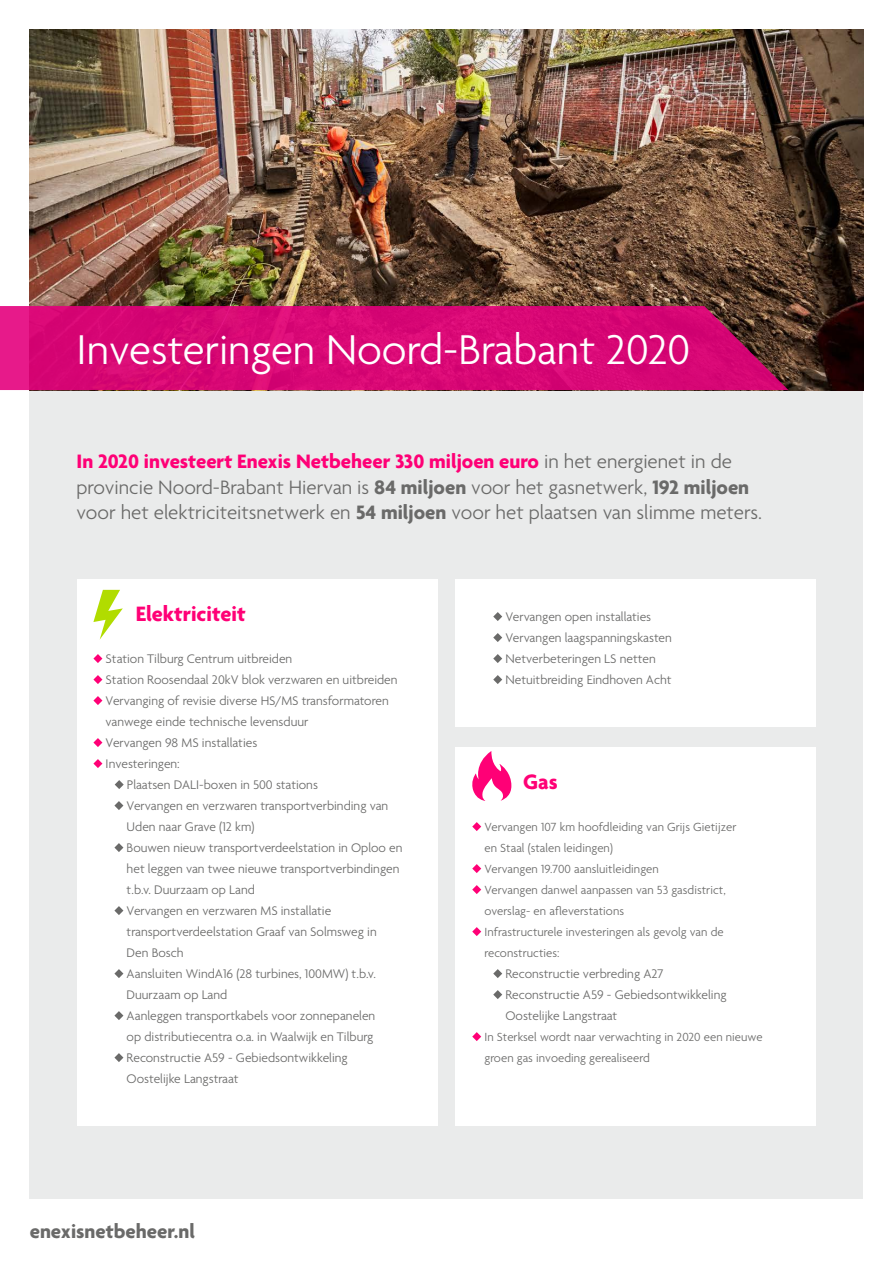
<style>
.page{position:relative;width:893px;height:1263px;background:#fff}
.page>*{position:absolute;margin:0;border:0;box-sizing:border-box;transform-origin:0 0}
.t1{font:300 45px "Agenda";color:#fff}
.t2{font:700 22.5px "Agenda";color:#ff0076}
.t3{font:300 21px/25.5px "Agenda";color:#6a6a69}
.t4{font:700 21px "Agenda";color:#6a6a69}
.t5{font:300 13.5px/21px "Agenda";color:#6a6a69}
.t6{font:300 12.75px/21px "Agenda";letter-spacing:.005em;color:#6a6a69}
.s1{font-weight:700;color:#ff0076}
.s2{font-weight:700}
</style>
<div class="page">
<div style="left:30px;top:30px;width:833px;height:1169px;background:#eaebeb"></div>
<div style="left:77px;top:579px;width:361px;height:546px;background:#fff"></div>
<div style="left:455px;top:579px;width:361px;height:147px;background:#fff"></div>
<div style="left:455px;top:747px;width:361px;height:378px;background:#fff"></div>
<svg style="left:93px;top:654px;width:9px;height:9px"></svg>
<svg style="left:93px;top:675px;width:9px;height:9px"></svg>
<svg style="left:93px;top:696px;width:9px;height:9px"></svg>
<svg style="left:93px;top:738px;width:9px;height:9px"></svg>
<svg style="left:93px;top:759px;width:9px;height:9px"></svg>
<svg style="left:115px;top:780px;width:9px;height:9px"></svg>
<svg style="left:114px;top:801px;width:9px;height:9px"></svg>
<svg style="left:114px;top:843px;width:9px;height:9px"></svg>
<svg style="left:114px;top:906px;width:9px;height:9px"></svg>
<svg style="left:114px;top:969px;width:9px;height:9px"></svg>
<svg style="left:114px;top:1011px;width:9px;height:9px"></svg>
<svg style="left:114px;top:1053px;width:9px;height:9px"></svg>
<svg style="left:493px;top:612px;width:9px;height:9px"></svg>
<svg style="left:493px;top:633px;width:9px;height:9px"></svg>
<svg style="left:493px;top:654px;width:9px;height:9px"></svg>
<svg style="left:493px;top:675px;width:9px;height:9px"></svg>
<svg style="left:93px;top:590px;width:30px;height:50px"></svg>
<svg style="left:472px;top:822px;width:9px;height:9px"></svg>
<svg style="left:472px;top:864px;width:9px;height:9px"></svg>
<svg style="left:472px;top:885px;width:9px;height:9px"></svg>
<svg style="left:472px;top:927px;width:9px;height:9px"></svg>
<svg style="left:493px;top:969px;width:9px;height:9px"></svg>
<svg style="left:493px;top:990px;width:9px;height:9px"></svg>
<svg style="left:472px;top:1032px;width:9px;height:9px"></svg>
<svg style="left:472px;top:751px;width:39px;height:50px"></svg>
<img style="left:30px;top:30px;width:833px;height:360px">
<svg style="left:0;top:306px;width:788px;height:84px;background:#d10a71"></svg>
<h1 class="t1" style="left:77px;top:325px;width:615px">Investeringen Noord-Brabant 2020</h1>
<p class="t3" style="left:77px;top:450px;width:687px"><span class="s1">In 2020 investeert Enexis Netbeheer 330 miljoen euro</span> in het energienet in de provincie Noord-Brabant Hiervan is <span class="s2">84 miljoen</span> voor het gasnetwerk, <span class="s2">192 miljoen </span>voor het elektriciteitsnetwerk en <span class="s2">54 miljoen</span> voor het plaatsen van slimme meters.</p>
<h2 class="t2" style="left:136px;top:602px;width:111px">Elektriciteit</h2>
<p class="t5" style="left:106px;top:649px;width:188px">Station Tilburg Centrum uitbreiden</p>
<p class="t5" style="left:106px;top:670px;width:293px">Station Roosendaal 20kV blok verzwaren en uitbreiden</p>
<p class="t5" style="left:106px;top:691px;width:285px">Vervanging of revisie diverse HS/MS transformatoren</p>
<p class="t5" style="left:106px;top:712px;width:204px">vanwege einde technische levensduur</p>
<p class="t5" style="left:106px;top:733px;width:153px">Vervangen 98 MS installaties</p>
<p class="t5" style="left:106px;top:754px;width:76px">Investeringen:</p>
<p class="t5" style="left:127px;top:775px;width:193px">Plaatsen DALI-boxen in 500 stations</p>
<p class="t5" style="left:127px;top:796px;width:263px">Vervangen en verzwaren transportverbinding van</p>
<p class="t5" style="left:127px;top:817px;width:129px">Uden naar Grave (12 km)</p>
<p class="t5" style="left:127px;top:838px;width:277px">Bouwen nieuw transportverdeelstation in Oploo en</p>
<p class="t5" style="left:127px;top:859px;width:274px">het leggen van twee nieuwe transportverbindingen</p>
<p class="t5" style="left:127px;top:880px;width:130px">t.b.v. Duurzaam op Land</p>
<p class="t5" style="left:127px;top:901px;width:206px">Vervangen en verzwaren MS installatie</p>
<p class="t5" style="left:127px;top:922px;width:252px">transportverdeelstation Graaf van Solmsweg in</p>
<p class="t5" style="left:127px;top:943px;width:58px">Den Bosch</p>
<p class="t5" style="left:127px;top:964px;width:251px">Aansluiten WindA16 (28 turbines, 100MW) t.b.v.</p>
<p class="t5" style="left:127px;top:985px;width:102px">Duurzaam op Land</p>
<p class="t5" style="left:127px;top:1006px;width:250px">Aanleggen transportkabels voor zonnepanelen</p>
<p class="t5" style="left:127px;top:1027px;width:248px">op distributiecentra o.a. in Waalwijk en Tilburg</p>
<p class="t5" style="left:127px;top:1048px;width:223px">Reconstructie A59 - Gebiedsontwikkeling</p>
<p class="t5" style="left:127px;top:1069px;width:113px">Oostelijke Langstraat</p>
<h3 class="t4" style="left:30px;top:1219px;width:167px">enexisnetbeheer.nl</h3>
<p class="t5" style="left:505px;top:607px;width:168px">Vervangen open installaties<br>Vervangen laagspanningskasten<br>Netverbeteringen LS netten<br>Netuitbreiding Eindhoven Acht</p>
<h2 class="t2" style="left:523px;top:770px;width:36px">Gas</h2>
<p class="t6" style="left:484px;top:817px;width:253px">Vervangen 107 km hoofdleiding van Grijs Gietijzer en Staal (stalen leidingen)<br>Vervangen 19.700 aansluitleidingen<br>Vervangen danwel aanpassen van 53 gasdistrict, overslag- en afleverstations<br>Infrastructurele investeringen als gevolg van de reconstructies:</p>
<p class="t5" style="left:505px;top:964px;width:223px">Reconstructie verbreding A27<br>Reconstructie A59 - Gebiedsontwikkeling<br>Oostelijke Langstraat</p>
<p class="t6" style="left:484px;top:1027px;width:280px">In Sterksel wordt naar verwachting in 2020 een nieuwe groen gas invoeding gerealiseerd</p>
</div>
